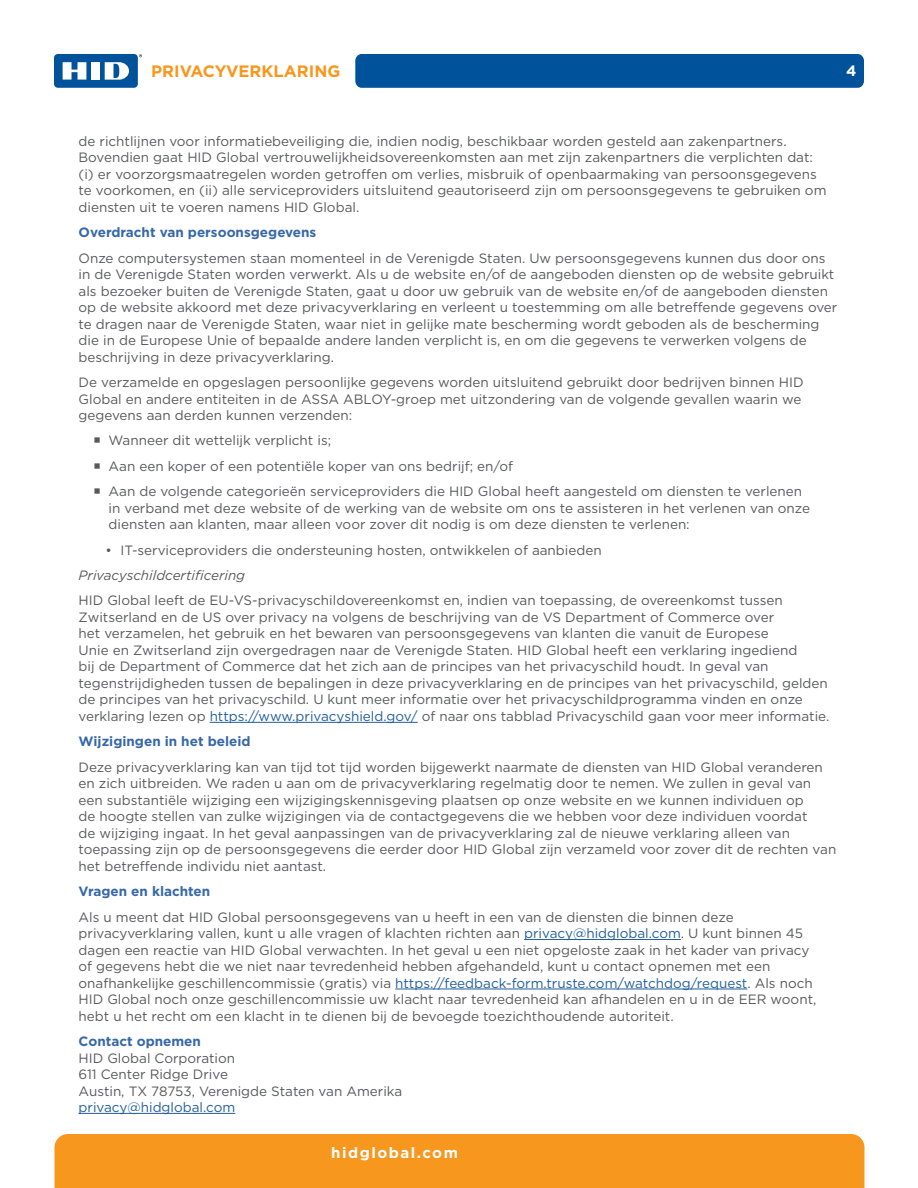
<style>
.page{position:relative;width:918px;height:1188px;background:#fff}
.page>*{position:absolute;margin:0;border:0;box-sizing:border-box;transform-origin:0 0}
.t1{font:700 16.5px "Gotham";color:#f8971d}
.t2{font:700 15px "Gotham";letter-spacing:.1em;color:#fff}
.Body{font:13.5px/16.5px "Gotham";color:#58595b}
.Body-2{font:700 13.5px "Gotham";color:#3768a9}
.Body-3{font:italic 13.5px "Gotham";color:#58595b}
.Body-4{font:13.5px "Gotham";color:#215e9e}
.s1{color:#215e9e}
</style>
<div class="page">
<div style="left:355px;top:54px;width:509px;height:34px;background:#00539b;border-radius:7px"></div>
<div style="left:54px;top:54px;width:84px;height:34px;background:#00539b;border-radius:4px"></div>
<div style="left:91px;top:62px;width:9px;height:18px;background:#fff"></div>
<svg style="left:63px;top:62px;width:23px;height:18px"></svg>
<svg style="left:105px;top:62px;width:24px;height:18px"></svg>
<hr style="left:210px;top:722px;width:208px;height:1px;background:#215e9e">
<hr style="left:524px;top:939px;width:157px;height:1px;background:#215e9e">
<hr style="left:395px;top:989px;width:352px;height:1px;background:#215e9e">
<hr style="left:79px;top:1113px;width:156px;height:1px;background:#215e9e">
<div style="left:54px;top:1134px;width:810px;height:54px;background:#f8971d"></div>
<p class="t1" style="left:151px;top:61px;width:191px">PRIVACYVERKLARING</p>
<p class="t2" style="left:846px;top:61px;width:12px">4</p>
<p class="Body" style="left:79px;top:132px;width:749px">de richtlijnen voor informatiebeveiliging die, indien nodig, beschikbaar worden gesteld aan zakenpartners.<br>Bovendien gaat HID Global vertrouwelijkheidsovereenkomsten aan met zijn zakenpartners die verplichten dat: (i) er voorzorgsmaatregelen worden getroffen om verlies, misbruik of openbaarmaking van persoonsgegevens te voorkomen, en (ii) alle serviceproviders uitsluitend geautoriseerd zijn om persoonsgegevens te gebruiken om diensten uit te voeren namens HID Global.</p>
<p class="Body-2" style="left:79px;top:223px;width:239px">Overdracht van persoonsgegevens</p>
<p class="Body" style="left:79px;top:249px;width:760px">Onze computersystemen staan momenteel in de Verenigde Staten. Uw persoonsgegevens kunnen dus door ons in de Verenigde Staten worden verwerkt. Als u de website en/of de aangeboden diensten op de website gebruikt als bezoeker buiten de Verenigde Staten, gaat u door uw gebruik van de website en/of de aangeboden diensten op de website akkoord met deze privacyverklaring en verleent u toestemming om alle betreffende gegevens over te dragen naar de Verenigde Staten, waar niet in gelijke mate bescherming wordt geboden als de bescherming die in de Europese Unie of bepaalde andere landen verplicht is, en om die gegevens te verwerken volgens de beschrijving in deze privacyverklaring.</p>
<p class="Body" style="left:79px;top:374px;width:727px">De verzamelde en opgeslagen persoonlijke gegevens worden uitsluitend gebruikt door bedrijven binnen HID<br>Global en andere entiteiten in de ASSA ABLOY-groep met uitzondering van de volgende gevallen waarin we gegevens aan derden kunnen verzenden:</p>
<p class="Body" style="left:109px;top:432px;width:224px">Wanneer dit wettelijk verplicht is;</p>
<p class="Body" style="left:109px;top:458px;width:406px">Aan een koper of een potentiële koper van ons bedrijf; en/of</p>
<p class="Body" style="left:109px;top:483px;width:703px">Aan de volgende categorieën serviceproviders die HID Global heeft aangesteld om diensten te verlenen in verband met deze website of de werking van de website om ons te assisteren in het verlenen van onze diensten aan klanten, maar alleen voor zover dit nodig is om deze diensten te verlenen:</p>
<p class="Body" style="left:106px;top:541px;width:498px">• IT-serviceproviders die ondersteuning hosten, ontwikkelen of aanbieden</p>
<p class="Body-3" style="left:79px;top:567px;width:168px">Privacyschildcertificering</p>
<p class="Body" style="left:79px;top:592px;width:752px">HID Global leeft de EU-VS-privacyschildovereenkomst en, indien van toepassing, de overeenkomst tussen Zwitserland en de US over privacy na volgens de beschrijving van de VS Department of Commerce over<br>het verzamelen, het gebruik en het bewaren van persoonsgegevens van klanten die vanuit de Europese<br>Unie en Zwitserland zijn overgedragen naar de Verenigde Staten. HID Global heeft een verklaring ingediend<br>bij de Department of Commerce dat het zich aan de principes van het privacyschild houdt. In geval van tegenstrijdigheden tussen de bepalingen in deze privacyverklaring en de principes van het privacyschild, gelden de principes van het privacyschild. U kunt meer informatie over het privacyschildprogramma vinden en onze verklaring lezen op <span class="s1">https://www.privacyshield.gov/</span> of naar ons tabblad Privacyschild gaan voor meer informatie.</p>
<p class="Body-2" style="left:79px;top:733px;width:174px">Wijzigingen in het beleid</p>
<p class="Body" style="left:79px;top:758px;width:759px">Deze privacyverklaring kan van tijd tot tijd worden bijgewerkt naarmate de diensten van HID Global veranderen en zich uitbreiden. We raden u aan om de privacyverklaring regelmatig door te nemen. We zullen in geval van een substantiële wijziging een wijzigingskennisgeving plaatsen op onze website en we kunnen individuen op<br>de hoogte stellen van zulke wijzigingen via de contactgegevens die we hebben voor deze individuen voordat<br>de wijziging ingaat. In het geval aanpassingen van de privacyverklaring zal de nieuwe verklaring alleen van toepassing zijn op de persoonsgegevens die eerder door HID Global zijn verzameld voor zover dit de rechten van het betreffende individu niet aantast.</p>
<p class="Body-2" style="left:79px;top:882px;width:133px">Vragen en klachten</p>
<p class="Body" style="left:79px;top:908px;width:739px">Als u meent dat HID Global persoonsgegevens van u heeft in een van de diensten die binnen deze privacyverklaring vallen, kunt u alle vragen of klachten richten aan <span class="s1">privacy@hidglobal.com</span>. U kunt binnen 45 dagen een reactie van HID Global verwachten. In het geval u een niet opgeloste zaak in het kader van privacy of gegevens hebt die we niet naar tevredenheid hebben afgehandeld, kunt u contact opnemen met een onafhankelijke geschillencommissie (gratis) via <span class="s1">https://feedback-form.truste.com/watchdog/request</span>. Als noch HID Global noch onze geschillencommissie uw klacht naar tevredenheid kan afhandelen en u in de EER woont, hebt u het recht om een klacht in te dienen bij de bevoegde toezichthoudende autoriteit.</p>
<p class="Body-2" style="left:79px;top:1032px;width:124px">Contact opnemen</p>
<p class="Body" style="left:79px;top:1049px;width:158px">HID Global Corporation</p>
<p class="Body" style="left:79px;top:1066px;width:151px">611 Center Ridge Drive</p>
<p class="Body" style="left:79px;top:1082px;width:325px">Austin, TX 78753, Verenigde Staten van Amerika</p>
<p class="Body-4" style="left:79px;top:1099px;width:158px">privacy@hidglobal.com</p>
<p class="t2" style="left:331px;top:1142px;width:128px">hidglobal.com</p>
</div>
